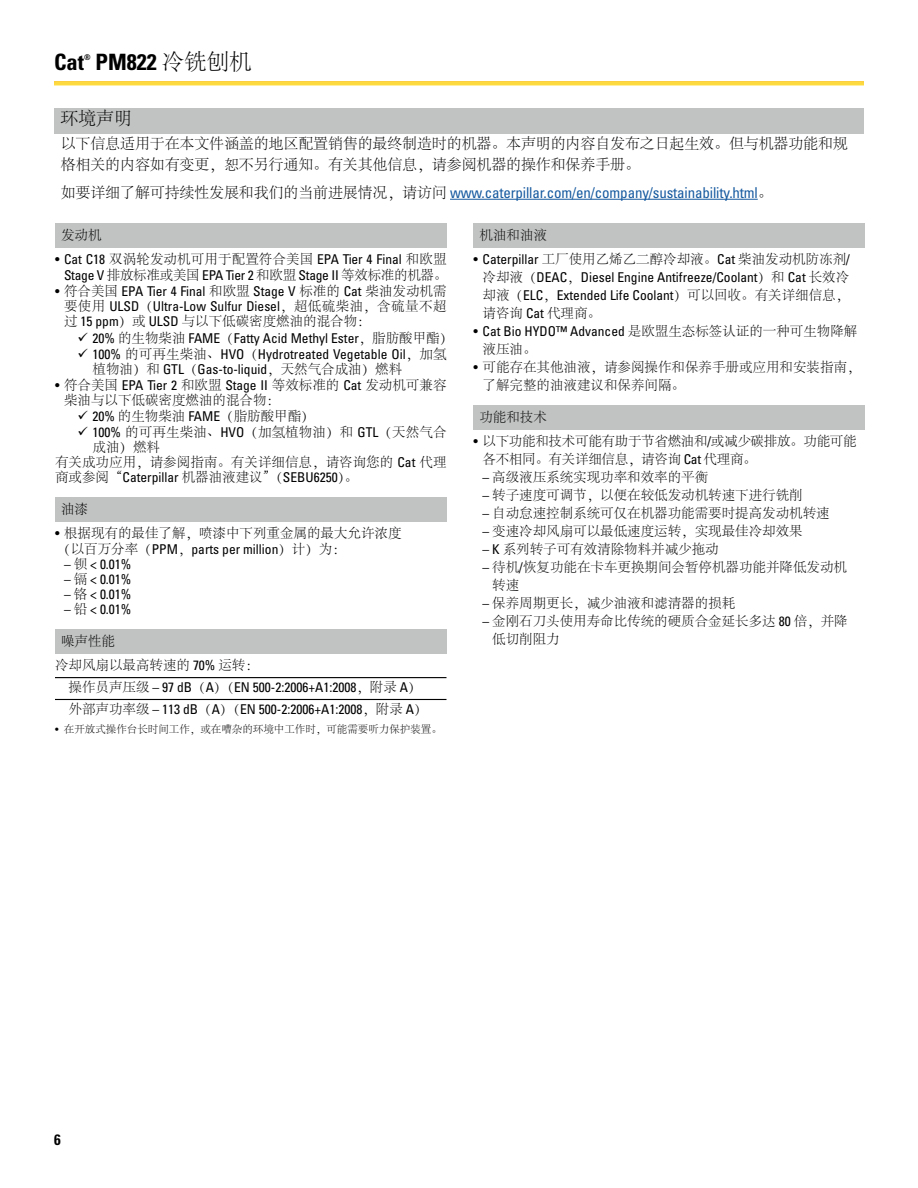
<style>
.page{position:relative;width:918px;height:1188px;background:#fff}
.page>*{position:absolute;margin:0;border:0;box-sizing:border-box;transform-origin:0 0}
.t1{font:700 condensed 22.5px "Univers LT Std";color:#000}
.t2{font:300 18px "Adobe Song Std";color:#000}
.t3{font:300 15px/21px "Adobe Song Std";letter-spacing:-.01em;color:#000}
.t4{font:condensed 15px "Univers LT Std";letter-spacing:-.01em;color:#15599f}
.t5{font:700 condensed 15px "Univers LT Std";color:#000}
.t6{font:300 13.5px/18px "Adobe Song Std";color:#000}
.t7{font:condensed 13.5px/15px "Univers LT Std";color:#000}
.t8{font:condensed 13.5px/16.2px "Univers LT Std";letter-spacing:-.02em;color:#000;text-align:right}
.t9{font:300 13.5px/18px "Adobe Song Std";letter-spacing:-.02em;color:#000}
.t10{font:300 10.5px "Adobe Song Std";color:#000}
.t11{font:700 condensed 7.8px "Univers LT Std";color:#000}
.s1{font-family:"Adobe Song Std";font-weight:300;font-stretch:normal}
.s2{font-family:"Adobe Song Std";font-weight:300;font-stretch:normal;color:#000}
.s3{font-family:"Univers LT Std";font-weight:400;font-stretch:condensed}
</style>
<div class="page">
<div style="left:55px;top:223px;width:392px;height:24px;background:#c1c2c2"></div>
<div style="left:55px;top:497px;width:392px;height:25px;background:#c1c2c2"></div>
<div style="left:55px;top:629px;width:392px;height:25px;background:#c1c2c2"></div>
<hr style="left:55px;top:677px;width:392px;height:1px;background:#000">
<hr style="left:55px;top:699px;width:392px;height:1px;background:#000">
<div style="left:474px;top:223px;width:391px;height:24px;background:#c1c2c2"></div>
<div style="left:474px;top:405px;width:391px;height:24px;background:#c1c2c2"></div>
<div style="left:54px;top:108px;width:810px;height:26px;background:#c1c2c2"></div>
<hr style="left:450px;top:199px;width:308px;height:1px;background:#15599f">
<h1 class="t1" style="left:54px;top:48px;width:32px">Cat</h1>
<p class="t11" style="left:84px;top:53px;width:8px">®</p>
<h1 class="t1" style="left:96px;top:48px;width:158px">PM822 <span class="s1">冷铣刨机</span></h1>
<h2 class="t2" style="left:60px;top:109px;width:73px">环境声明</h2>
<p class="t3" style="left:61px;top:134px;width:789px">以下信息适用于在本文件涵盖的地区配置销售的最终制造时的机器。本声明的内容自发布之日起生效。但与机器功能和规格相关的内容如有变更，恕不另行通知。有关其他信息，请参阅机器的操作和保养手册。</p>
<p class="t4" style="left:61px;top:183px;width:714px"><span class="s2">如要详细了解可持续性发展和我们的当前进展情况，请访问</span> www.caterpillar.com/en/company/sustainability.html<span class="s2">。</span></p>
<p class="t6" style="left:61px;top:226px;width:42px">发动机</p>
<p class="t8" style="left:55px;top:251px;width:394px">• Cat C18 <span class="s1">双涡轮发动机可用于配置符合美国</span> EPA Tier 4 Final <span class="s1">和欧盟<br></span>Stage V <span class="s1">排放标准或美国</span> EPA Tier 2 <span class="s1">和欧盟</span> Stage II <span class="s1">等效标准的机器。</span></p>
<p class="t7" style="left:55px;top:284px;width:393px;text-align:right">• <span class="s1">符合美国</span> EPA Tier 4 Final <span class="s1">和欧盟</span> Stage V <span class="s1">标准的</span> Cat <span class="s1">柴油发动机需要使用</span> ULSD<span class="s1">（</span>Ultra-Low Sulfur Diesel<span class="s1">，超低硫柴油，含硫量不超</span></p>
<p class="t6" style="left:64px;top:313px;width:308px">过 <span class="s3">15 ppm</span>）或 <span class="s3">ULSD</span> 与以下低碳密度燃油的混合物：</p>
<p class="t7" style="left:78px;top:330px;width:377px">✓ 20% <span class="s1">的生物柴油</span> FAME<span class="s1">（</span>Fatty Acid Methyl Ester<span class="s1">，脂肪酸甲酯）</span></p>
<p class="t7" style="left:78px;top:346px;width:370px">✓ 100% <span class="s1">的可再生柴油、</span>HVO<span class="s1">（</span>Hydrotreated Vegetable Oil<span class="s1">，加氢</span></p>
<p class="t6" style="left:93px;top:360px;width:311px">植物油）和 <span class="s3">GTL</span>（<span class="s3">Gas-to-liquid</span>，天然气合成油）燃料</p>
<p class="t7" style="left:55px;top:377px;width:393px">• <span class="s1">符合美国</span> EPA Tier 2 <span class="s1">和欧盟</span> Stage II <span class="s1">等效标准的</span> Cat <span class="s1">发动机可兼容</span></p>
<p class="t6" style="left:64px;top:392px;width:217px">柴油与以下低碳密度燃油的混合物：</p>
<p class="t6" style="left:78px;top:408px;width:239px">✓ <span class="s3">20%</span> 的生物柴油 <span class="s3">FAME</span>（脂肪酸甲酯）</p>
<p class="t6" style="left:78px;top:424px;width:370px">✓ <span class="s3">100%</span> 的可再生柴油、<span class="s3">HVO</span>（加氢植物油）和 <span class="s3">GTL</span>（天然气合</p>
<p class="t6" style="left:93px;top:439px;width:69px">成油）燃料</p>
<p class="t6" style="left:55px;top:454px;width:393px">有关成功应用，请参阅指南。有关详细信息，请咨询您的 <span class="s3">Cat</span> 代理</p>
<p class="t7" style="left:55px;top:470px;width:304px"><span class="s1">商或参阅“</span>Caterpillar <span class="s1">机器油液建议”（</span>SEBU6250<span class="s1">）。</span></p>
<p class="t6" style="left:61px;top:501px;width:28px">油漆</p>
<p class="t6" style="left:55px;top:525px;width:348px"><span class="s3">•</span> 根据现有的最佳了解，喷漆中下列重金属的最大允许浓度</p>
<p class="t7" style="left:57px;top:542px;width:290px"><span class="s1">（以百万分率（</span>PPM<span class="s1">，</span>parts per million<span class="s1">）计）为：</span></p>
<p class="t7" style="left:64px;top:557px;width:69px">– <span class="s1">钡</span> &lt; 0.01%</p>
<p class="t7" style="left:64px;top:572px;width:69px">– <span class="s1">镉</span> &lt; 0.01%</p>
<p class="t7" style="left:64px;top:587px;width:69px">– <span class="s1">铬</span> &lt; 0.01%</p>
<p class="t7" style="left:64px;top:602px;width:69px">– <span class="s1">铅</span> &lt; 0.01%</p>
<p class="t6" style="left:55px;top:629px;width:205px;line-height:24.2px;text-indent:6px">噪声性能<br>冷却风扇以最高转速的 <span class="s3">70%</span> 运转：</p>
<p class="t7" style="left:69px;top:676px;width:361px;line-height:21.9px"><span class="s1">操作员声压级</span> – 97 dB<span class="s1">（</span>A<span class="s1">）（</span>EN 500-2:2006+A1:2008<span class="s1">，附录</span> A<span class="s1">）外部声功率级</span> – 113 dB<span class="s1">（</span>A<span class="s1">）（</span>EN 500-2:2006+A1:2008<span class="s1">，附录</span> A<span class="s1">）</span></p>
<p class="t10" style="left:55px;top:724px;width:388px"><span class="s3">•</span> 在开放式操作台长时间工作，或在嘈杂的环境中工作时，可能需要听力保护装置。</p>
<p class="t6" style="left:480px;top:226px;width:69px">机油和油液</p>
<p class="t6" style="left:474px;top:251px;width:378px"><span class="s3">• Caterpillar</span> 工厂使用乙烯乙二醇冷却液。<span class="s3">Cat</span> 柴油发动机防冻剂<span class="s3">/</span></p>
<p class="t7" style="left:483px;top:268px;width:368px;line-height:18px"><span class="s1">冷却液（</span>DEAC<span class="s1">，</span>Diesel Engine Antifreeze/Coolant<span class="s1">）和</span> Cat <span class="s1">长效冷却液（</span>ELC<span class="s1">，</span>Extended Life Coolant<span class="s1">）可以回收。有关详细信息，</span></p>
<p class="t6" style="left:483px;top:305px;width:120px">请咨询 <span class="s3">Cat</span> 代理商。</p>
<p class="t7" style="left:474px;top:323px;width:385px">• Cat Bio HYDO™ Advanced <span class="s1">是欧盟生态标签认证的一种可生物降解</span></p>
<p class="t6" style="left:483px;top:341px;width:55px">液压油。</p>
<p class="t6" style="left:483px;top:359px;width:380px;text-indent:-9px"><span class="s3">•</span> 可能存在其他油液，请参阅操作和保养手册或应用和安装指南，了解完整的油液建议和保养间隔。</p>
<p class="t6" style="left:479px;top:408px;width:69px">功能和技术</p>
<p class="t9" style="left:483px;top:432px;width:376px;text-indent:-9px"><span class="s3">•</span> 以下功能和技术可能有助于节省燃油和<span class="s3">/</span>或减少碳排放。功能可能各不相同。有关详细信息，请咨询 <span class="s3">Cat</span> 代理商。</p>
<p class="t6" style="left:483px;top:468px;width:227px"><span class="s3">–</span> 高级液压系统实现功率和效率的平衡</p>
<p class="t6" style="left:483px;top:486px;width:322px"><span class="s3">–</span> 转子速度可调节，以便在较低发动机转速下进行铣削</p>
<p class="t6" style="left:483px;top:504px;width:349px"><span class="s3">–</span> 自动怠速控制系统可仅在机器功能需要时提高发动机转速</p>
<p class="t6" style="left:483px;top:522px;width:322px"><span class="s3">–</span> 变速冷却风扇可以最低速度运转，实现最佳冷却效果</p>
<p class="t6" style="left:483px;top:540px;width:238px"><span class="s3">– K</span> 系列转子可有效清除物料并减少拖动</p>
<p class="t6" style="left:492px;top:558px;width:356px;text-indent:-10px"><span class="s3">–</span> 待机<span class="s3">/</span>恢复功能在卡车更换期间会暂停机器功能并降低发动机转速</p>
<p class="t6" style="left:483px;top:594px;width:254px"><span class="s3">–</span> 保养周期更长，减少油液和滤清器的损耗</p>
<p class="t6" style="left:492px;top:612px;width:357px;text-indent:-10px"><span class="s3">–</span> 金刚石刀头使用寿命比传统的硬质合金延长多达 <span class="s3">80</span> 倍，并降低切削阻力</p>
<p class="t5" style="left:54px;top:1130px;width:8px">6</p>
</div>
